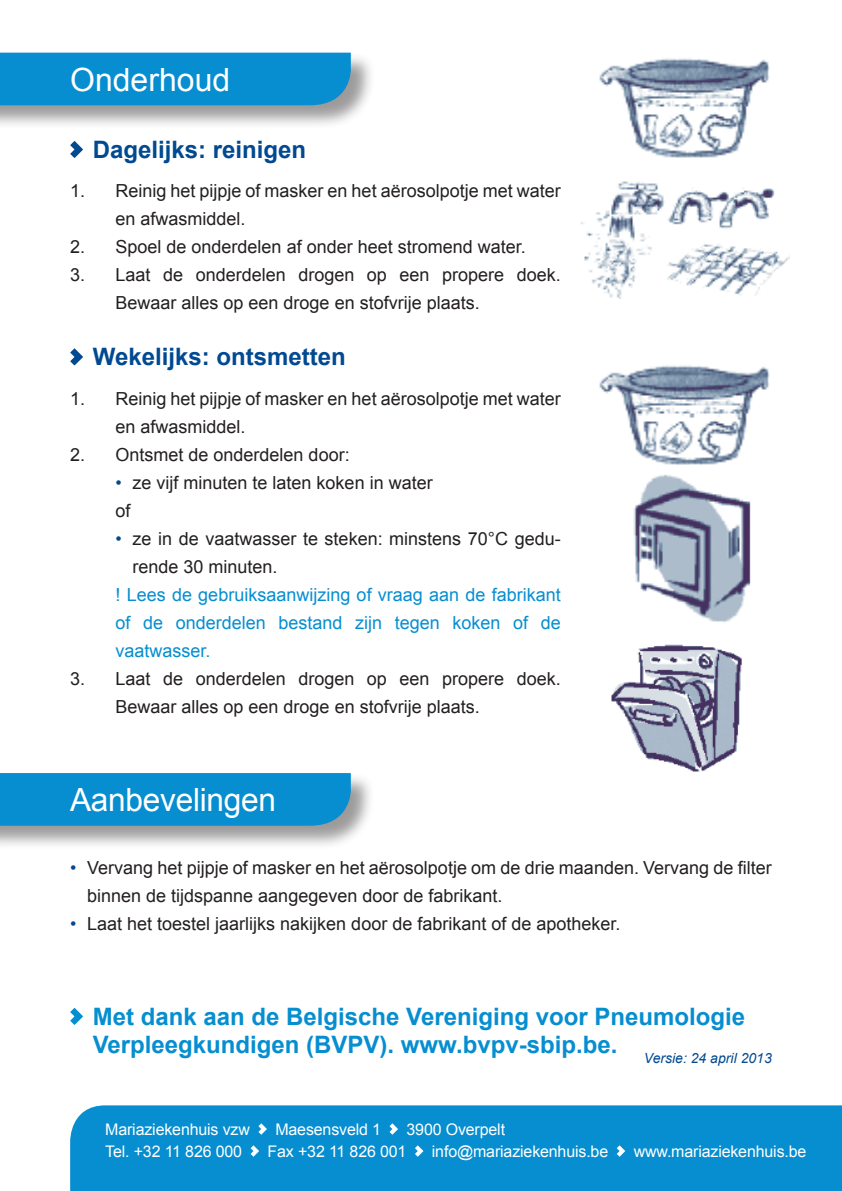
<style>
.page{position:relative;width:842px;height:1191px;background:#fff}
.page>*{position:absolute;margin:0;border:0;box-sizing:border-box;transform-origin:0 0}
._2_1_Titel_balk{font:32px "Arial";letter-spacing:-.01em;color:#fff}
._2_2_Titel{font:700 24px "Arial";color:#068ed0}
._2_2_Titel-2{font:700 24px "Arial";color:#014990}
._3_1_Bodytekst{font:18px/28px "Arial";color:#231f20}
._3_1_Bodytekst-2{font:18px/28px "Arial";color:#068ed0;text-align:justify}
.t1{font:16px "Arial";letter-spacing:-.01em;color:#fff}
._3_1_Bodytekst-3{font:italic 14px "Arial";color:#014990}
.s1{color:#014990}
</style>
<div class="page">
<div style="left:70px;top:1105px;width:772px;height:86px;background:#068ed0"></div>
<svg style="left:258px;top:1123px;width:9px;height:11px"></svg>
<svg style="left:389px;top:1123px;width:9px;height:11px"></svg>
<svg style="left:251px;top:1145px;width:8px;height:11px"></svg>
<svg style="left:415px;top:1145px;width:8px;height:11px"></svg>
<svg style="left:617px;top:1145px;width:8px;height:11px"></svg>
<svg style="left:70px;top:141px;width:13px;height:17px"></svg>
<svg style="left:70px;top:348px;width:13px;height:17px"></svg>
<div style="left:0;top:52px;width:375px;height:77px;background:#231f20;opacity:.45"></div>
<div style="left:0;top:53px;width:351px;height:52px;background:#068ed0"></div>
<div style="left:0;top:773px;width:375px;height:77px;background:#231f20;opacity:.45"></div>
<div style="left:0;top:773px;width:351px;height:52px;background:#068ed0"></div>
<img style="left:580px;top:181px;width:209px;height:117px">
<img style="left:599px;top:58px;width:171px;height:100px">
<img style="left:599px;top:365px;width:171px;height:100px">
<img style="left:633px;top:475px;width:118px;height:148px">
<img style="left:611px;top:644px;width:131px;height:128px">
<svg style="left:70px;top:1007px;width:13px;height:17px"></svg>
<p class="_2_1_Titel_balk" style="left:70px;top:58px;width:162px">Onderhoud</p>
<p class="_2_2_Titel-2" style="left:93px;top:133px;width:215px">Dagelijks: reinigen</p>
<p class="_3_1_Bodytekst" style="left:116px;top:177px;width:447px;text-indent:-45px">1. Reinig het pijpje of masker en het aërosolpotje met water en afwasmiddel.</p>
<p class="_3_1_Bodytekst" style="left:70px;top:233px;width:457px">2. Spoel de onderdelen af onder heet stromend water.</p>
<p class="_3_1_Bodytekst" style="left:116px;top:261px;width:447px;text-indent:-45px">3. Laat de onderdelen drogen op een propere doek.<br>Bewaar alles op een droge en stofvrije plaats.</p>
<p class="_2_2_Titel-2" style="left:93px;top:341px;width:254px">Wekelijks: ontsmetten</p>
<p class="_3_1_Bodytekst" style="left:116px;top:384px;width:447px;text-indent:-45px">1. Reinig het pijpje of masker en het aërosolpotje met water en afwasmiddel.</p>
<p class="_3_1_Bodytekst" style="left:70px;top:440px;width:281px">2. Ontsmet de onderdelen door:</p>
<p class="_3_1_Bodytekst" style="left:116px;top:468px;width:319px"><span class="s1">•</span> ze vijf minuten te laten koken in water</p>
<p class="_3_1_Bodytekst" style="left:116px;top:496px;width:17px">of</p>
<p class="_3_1_Bodytekst" style="left:133px;top:524px;width:430px;text-indent:-17px"><span class="s1">•</span> ze in de vaatwasser te steken: minstens 70°C gedu&shy;rende 30 minuten.</p>
<p class="_3_1_Bodytekst-2" style="left:116px;top:580px;width:447px">! Lees de gebruiksaanwijzing of vraag aan de fabrikant of de onderdelen bestand zijn tegen koken of de vaatwasser.</p>
<p class="_3_1_Bodytekst" style="left:116px;top:664px;width:447px;text-indent:-45px">3. Laat de onderdelen drogen op een propere doek.<br>Bewaar alles op een droge en stofvrije plaats.</p>
<p class="_2_1_Titel_balk" style="left:70px;top:779px;width:207px">Aanbevelingen</p>
<p class="_3_1_Bodytekst" style="left:87px;top:853px;width:686px;text-indent:-17px"><span class="s1">•</span> Vervang het pijpje of masker en het aërosolpotje om de drie maanden. Vervang de filter binnen de tijdspanne aangegeven door de fabrikant.</p>
<p class="_3_1_Bodytekst" style="left:70px;top:909px;width:552px"><span class="s1">•</span> Laat het toestel jaarlijks nakijken door de fabrikant of de apotheker.</p>
<p class="_2_2_Titel" style="left:93px;top:1000px;width:654px">Met dank aan de Belgische Vereniging voor Pneumologie</p>
<p class="_2_2_Titel" style="left:93px;top:1028px;width:526px">Verpleegkundigen (BVPV). www.bvpv-sbip.be.</p>
<p class="_3_1_Bodytekst-3" style="left:644px;top:1049px;width:129px">Versie: 24 april 2013</p>
<p class="t1" style="left:105px;top:1118px;width:146px">Mariaziekenhuis vzw</p>
<p class="t1" style="left:275px;top:1118px;width:107px">Maesensveld 1</p>
<p class="t1" style="left:406px;top:1118px;width:100px">3900 Overpelt</p>
<p class="t1" style="left:105px;top:1140px;width:138px">Tel. +32 11 826 000</p>
<p class="t1" style="left:268px;top:1140px;width:140px">Fax +32 11 826 001</p>
<p class="t1" style="left:432px;top:1140px;width:178px">info@mariaziekenhuis.be</p>
<p class="t1" style="left:634px;top:1140px;width:174px">www.mariaziekenhuis.be</p>
</div>
